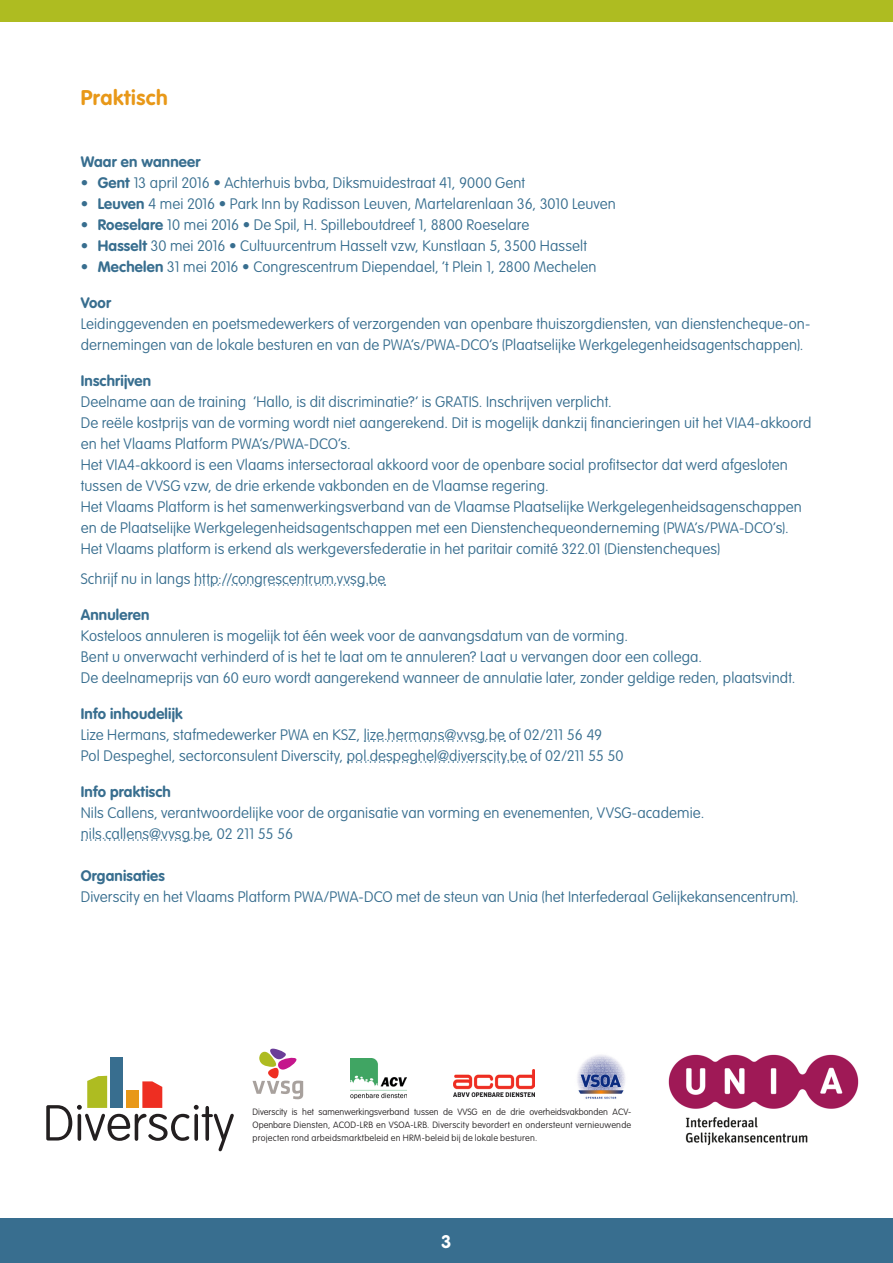
<style>
.page{position:relative;width:893px;height:1263px;background:#fff}
.page>*{position:absolute;margin:0;border:0;box-sizing:border-box;transform-origin:0 0}
.t1{font:700 21px "VAG Rounded Std";letter-spacing:.03em;color:#e89818}
.t2{font:700 18px "VAG Rounded Std";color:#fff}
.t3{font:100 15px/21px "VAG Rounded Std";letter-spacing:.005em;color:#386e8f}
.t4{font:700 15px "VAG Rounded Std";letter-spacing:.015em;color:#386e8f}
.t5{font:100 9px/13.4px "VAG Rounded Std";letter-spacing:.025em;color:#231f20;text-align:justify}
.s1{font-weight:700}
</style>
<div class="page">
<div style="left:0;top:1218px;width:893px;height:45px;background:#386e8f"></div>
<div style="left:0;top:0;width:893px;height:22px;background:#aebc21"></div>
<svg style="left:195px;top:584px;width:190px;height:2px"></svg>
<svg style="left:364px;top:740px;width:141px;height:2px"></svg>
<svg style="left:347px;top:761px;width:179px;height:2px"></svg>
<svg style="left:82px;top:839px;width:128px;height:2px"></svg>
<div style="left:110px;top:1057px;width:13px;height:51px;background:#386e8f"></div>
<svg style="left:46px;top:1076px;width:188px;height:75px"></svg>
<div style="left:126px;top:1090px;width:13px;height:18px;background:#e89818"></div>
<svg style="left:253px;top:1048px;width:50px;height:51px"></svg>
<img style="left:453px;top:1069px;width:82px;height:27px">
<img style="left:350px;top:1058px;width:57px;height:40px">
<img style="left:577px;top:1055px;width:48px;height:44px">
<img style="left:668px;top:1054px;width:191px;height:92px">
<p class="t1" style="left:81px;top:86px;width:89px">Praktisch</p>
<p class="t4" style="left:81px;top:153px;width:121px">Waar en wanneer</p>
<p class="t3" style="left:81px;top:173px;width:446px">• <span class="s1">Gent</span> 13 april 2016 • Achterhuis bvba, Diksmuidestraat 41, 9000 Gent</p>
<p class="t3" style="left:81px;top:194px;width:537px">• <span class="s1">Leuven</span> 4 mei 2016 • Park Inn by Radisson Leuven, Martelarenlaan 36, 3010 Leuven</p>
<p class="t3" style="left:81px;top:215px;width:450px">• <span class="s1">Roeselare</span> 10 mei 2016 • De Spil, H. Spilleboutdreef 1, 8800 Roeselare</p>
<p class="t3" style="left:81px;top:236px;width:508px">• <span class="s1">Hasselt</span> 30 mei 2016 • Cultuurcentrum Hasselt vzw, Kunstlaan 5, 3500 Hasselt</p>
<p class="t3" style="left:81px;top:257px;width:517px">• <span class="s1">Mechelen</span> 31 mei 2016 • Congrescentrum Diependael, ’t Plein 1, 2800 Mechelen</p>
<p class="t4" style="left:81px;top:294px;width:32px">Voor</p>
<p class="t3" style="left:81px;top:314px;width:731px">Leidinggevenden en poetsmedewerkers of verzorgenden van openbare thuiszorgdiensten, van dienstencheque-on&shy;dernemingen van de lokale besturen en van de PWA’s/PWA-DCO’s (Plaatselijke Werkgelegenheidsagentschappen).</p>
<p class="t4" style="left:81px;top:372px;width:72px">Inschrijven</p>
<p class="t3" style="left:81px;top:392px;width:532px">Deelname aan de training ‘Hallo, is dit discriminatie?’ is GRATIS. Inschrijven verplicht.</p>
<p class="t3" style="left:81px;top:413px;width:732px">De reële kostprijs van de vorming wordt niet aangerekend. Dit is mogelijk dankzij financieringen uit het VIA4-akkoord en het Vlaams Platform PWA’s/PWA-DCO’s.</p>
<p class="t3" style="left:81px;top:455px;width:709px">Het VIA4-akkoord is een Vlaams intersectoraal akkoord voor de openbare social profitsector dat werd afgesloten tussen de VVSG vzw, de drie erkende vakbonden en de Vlaamse regering.</p>
<p class="t3" style="left:81px;top:497px;width:723px">Het Vlaams Platform is het samenwerkingsverband van de Vlaamse Plaatselijke Werkgelegenheidsagenschappen en de Plaatselijke Werkgelegenheidsagentschappen met een Dienstenchequeonderneming (PWA’s/PWA-DCO’s).<br>Het Vlaams platform is erkend als werkgeversfederatie in het paritair comité 322.01 (Dienstencheques)</p>
<p class="t3" style="left:81px;top:568px;width:306px">Schrijf nu in langs http://congrescentrum.vvsg.be</p>
<p class="t4" style="left:81px;top:605px;width:70px">Annuleren</p>
<p class="t3" style="left:81px;top:625px;width:549px">Kosteloos annuleren is mogelijk tot één week voor de aanvangsdatum van de vorming.</p>
<p class="t3" style="left:81px;top:646px;width:623px">Bent u onverwacht verhinderd of is het te laat om te annuleren? Laat u vervangen door een collega.</p>
<p class="t3" style="left:81px;top:667px;width:716px">De deelnameprijs van 60 euro wordt aangerekend wanneer de annulatie later, zonder geldige reden, plaatsvindt.</p>
<p class="t4" style="left:81px;top:704px;width:103px">Info inhoudelijk</p>
<p class="t3" style="left:81px;top:724px;width:523px">Lize Hermans, stafmedewerker PWA en KSZ, lize.hermans@vvsg.be of 02/211 56 49</p>
<p class="t3" style="left:81px;top:745px;width:544px">Pol Despeghel, sectorconsulent Diverscity, pol.despeghel@diverscity.be of 02/211 55 50</p>
<p class="t4" style="left:81px;top:782px;width:92px">Info praktisch</p>
<p class="t3" style="left:81px;top:802px;width:625px">Nils Callens, verantwoordelijke voor de organisatie van vorming en evenementen, VVSG-academie.</p>
<p class="t3" style="left:81px;top:823px;width:214px">nils.callens@vvsg.be, 02 211 55 56</p>
<p class="t4" style="left:81px;top:866px;width:86px">Organisaties</p>
<p class="t3" style="left:81px;top:886px;width:719px">Diverscity en het Vlaams Platform PWA/PWA-DCO met de steun van Unia (het Interfederaal Gelijkekansencentrum).</p>
<p class="t5" style="left:253px;top:1105px;width:380px">Diverscity is het samenwerkingsverband tussen de VVSG en de drie overheidsvakbonden ACV-Openbare Diensten, ACOD-LRB en VSOA-LRB. Diverscity bevordert en ondersteunt vernieuwende projecten rond arbeidsmarktbeleid en HRM-beleid bij de lokale besturen.</p>
<p class="t2" style="left:441px;top:1230px;width:12px">3</p>
</div>
